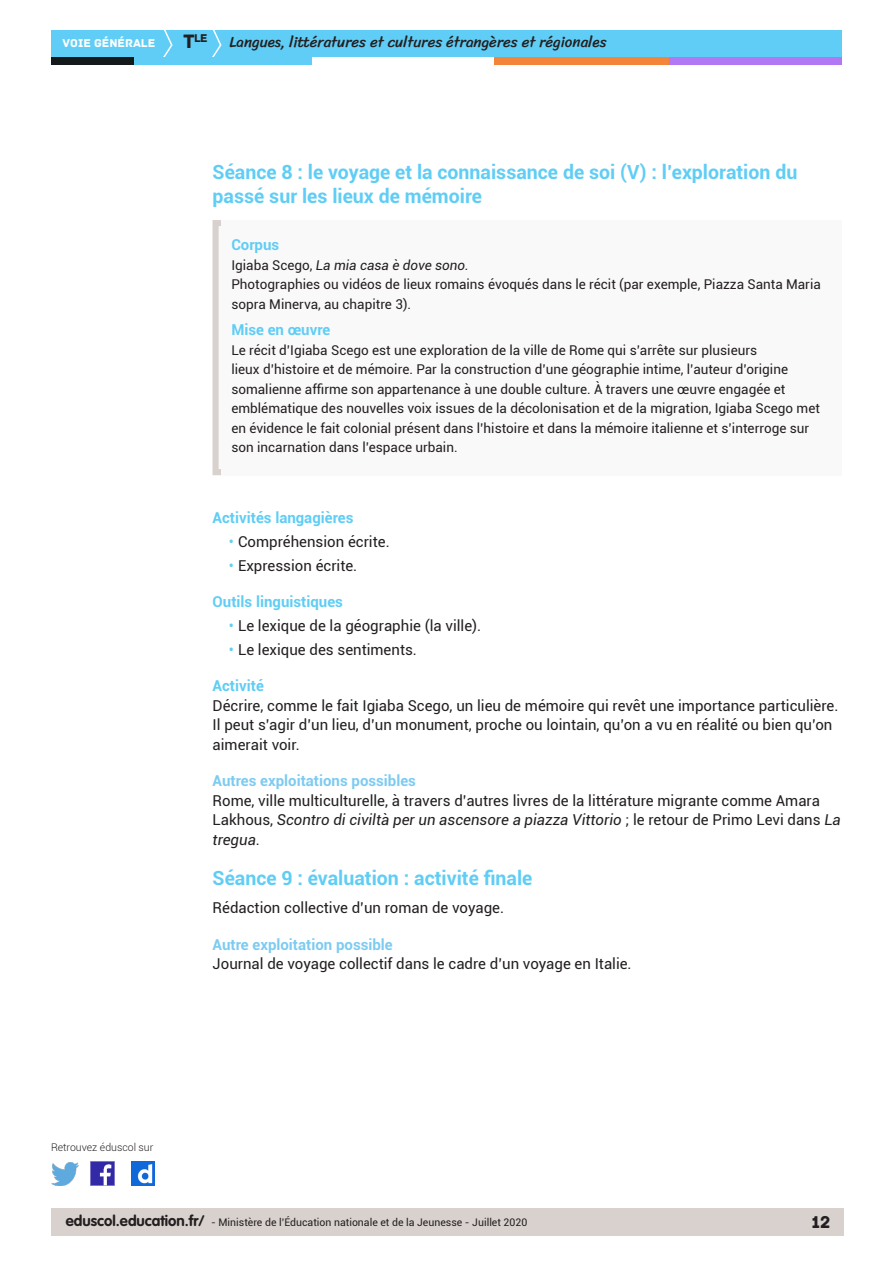
<style>
.page{position:relative;width:893px;height:1263px;background:#fff}
.page>*{position:absolute;margin:0;border:0;box-sizing:border-box;transform-origin:0 0}
._03_titre_2{font:700 19.5px/23.4px "Roboto";color:#5fcdf5}
.t1{font:18px "Archive";color:#231f20}
.Texte_courant{font:15px/19.5px "Roboto";color:#231f20}
._04_titre_3{font:700 15px "Roboto";color:#7dcbf1}
.t2{font:15px "Sriracha";color:#231f20}
._04_titre_3-2{font:700 15px "Roboto";color:#5fcdf5}
._08_Titre_encadré{font:700 15px "Roboto";color:#5fcdf5}
._08_txt_encadré{font:13.5px/19.5px "Roboto";color:#231f20}
._08_txt_encadré-2{font:italic 13.5px "Roboto";color:#231f20}
.t3{font:12px "Archive";color:#fff}
.t4{font:11.85px "Archive";color:#231f20}
.t5{font:10.5px "Roboto";color:#231f20}
.t6{font:300 10.5px "Roboto";color:#231f20}
.s1{font-size:20.4px}
.s2{font-style:normal}
.s3{color:#5fcdf5}
.s4{font-style:italic}
.s5{font-family:"VAG Rounded Std";font-weight:700;font-size:15px}
</style>
<div class="page">
<div style="left:51px;top:1209px;width:792px;height:27px;background:#d8d1ce"></div>
<div style="left:51px;top:30px;width:791px;height:27px;background:#5fcdf5"></div>
<svg style="left:163px;top:30px;width:10px;height:27px"></svg>
<svg style="left:212px;top:30px;width:10px;height:27px"></svg>
<div style="left:133px;top:57px;width:179px;height:8px;background:#5fcdf5"></div>
<div style="left:51px;top:57px;width:82px;height:8px;background:#141a1c"></div>
<div style="left:667px;top:57px;width:175px;height:8px;background:#b078f2"></div>
<div style="left:494px;top:57px;width:175px;height:8px;background:#f48437"></div>
<img style="left:91px;top:1162px;width:23px;height:23px">
<img style="left:51px;top:1163px;width:28px;height:22px">
<img style="left:132px;top:1162px;width:22px;height:23px">
<div style="left:213px;top:220px;width:629px;height:255px;background:#faf9f9"></div>
<div style="left:213px;top:220px;width:629px;height:255px;border:6px solid #d8d1ce"></div>
<p class="t4" style="left:183px;top:31px;width:26px"><span class="s1">T</span>le</p>
<p class="t3" style="left:63px;top:36px;width:94px">VOIE GÉNÉRALE</p>
<p class="t2" style="left:230px;top:33px;width:379px">Langues, littératures et cultures étrangères et régionales</p>
<p class="_03_titre_2" style="left:213px;top:160px;width:586px">Séance 8 : le voyage et la connaissance de soi (V) : l’exploration du passé sur les lieux de mémoire</p>
<p class="_08_Titre_encadré" style="left:231px;top:234px;width:49px">Corpus</p>
<p class="_08_txt_encadré-2" style="left:231px;top:255px;width:239px"><span class="s2">Igiaba Scego,</span> La mia casa è dove sono.</p>
<p class="_08_txt_encadré" style="left:231px;top:274px;width:591px">Photographies ou vidéos de lieux romains évoqués dans le récit (par exemple, Piazza Santa Maria sopra Minerva, au chapitre 3).</p>
<p class="_08_Titre_encadré" style="left:231px;top:319px;width:101px">Mise en œuvre</p>
<p class="_08_txt_encadré" style="left:231px;top:340px;width:590px">Le récit d’Igiaba Scego est une exploration de la ville de Rome qui s’arrête sur plusieurs<br>lieux d’histoire et de mémoire. Par la construction d’une géographie intime, l’auteur d’origine somalienne affirme son appartenance à une double culture. À travers une œuvre engagée et emblématique des nouvelles voix issues de la décolonisation et de la migration, Igiaba Scego met en évidence le fait colonial présent dans l’histoire et dans la mémoire italienne et s’interroge sur son incarnation dans l’espace urbain.</p>
<p class="_04_titre_3-2" style="left:213px;top:507px;width:142px">Activités langagières</p>
<p class="Texte_courant" style="left:229px;top:531px;width:162px"><span class="s3">•</span> Compréhension écrite.</p>
<p class="Texte_courant" style="left:229px;top:555px;width:130px"><span class="s3">•</span> Expression écrite.</p>
<p class="_04_titre_3-2" style="left:213px;top:591px;width:132px">Outils linguistiques</p>
<p class="Texte_courant" style="left:229px;top:615px;width:254px"><span class="s3">•</span> Le lexique de la géographie (la ville).</p>
<p class="Texte_courant" style="left:229px;top:639px;width:189px"><span class="s3">•</span> Le lexique des sentiments.</p>
<p class="_04_titre_3-2" style="left:213px;top:675px;width:53px">Activité</p>
<p class="Texte_courant" style="left:213px;top:695px;width:627px">Décrire, comme le fait Igiaba Scego, un lieu de mémoire qui revêt une importance particulière.<br>Il peut s’agir d’un lieu, d’un monument, proche ou lointain, qu’on a vu en réalité ou bien qu’on aimerait voir.</p>
<p class="_04_titre_3" style="left:213px;top:770px;width:205px">Autres exploitations possibles</p>
<p class="Texte_courant" style="left:213px;top:790px;width:630px">Rome, ville multiculturelle, à travers d’autres livres de la littérature migrante comme Amara<br>Lakhous, <span class="s4">Scontro di civiltà per un ascensore a piazza Vittorio</span> ; le retour de Primo Levi dans <span class="s4">La tregua</span>.</p>
<p class="_03_titre_2" style="left:213px;top:866px;width:321px">Séance 9 : évaluation : activité finale</p>
<p class="Texte_courant" style="left:213px;top:898px;width:293px">Rédaction collective d’un roman de voyage.</p>
<p class="_04_titre_3" style="left:213px;top:934px;width:182px">Autre exploitation possible</p>
<p class="Texte_courant" style="left:213px;top:954px;width:421px">Journal de voyage collectif dans le cadre d’un voyage en Italie.</p>
<p class="t6" style="left:51px;top:1140px;width:104px">Retrouvez éduscol sur</p>
<p class="t5" style="left:66px;top:1215px;width:463px"><span class="s5">eduscol.education.fr/</span> - Ministère de l’Éducation nationale et de la Jeunesse - Juillet 2020</p>
<h2 class="t1" style="left:811px;top:1211px;width:20px">12</h2>
</div>
